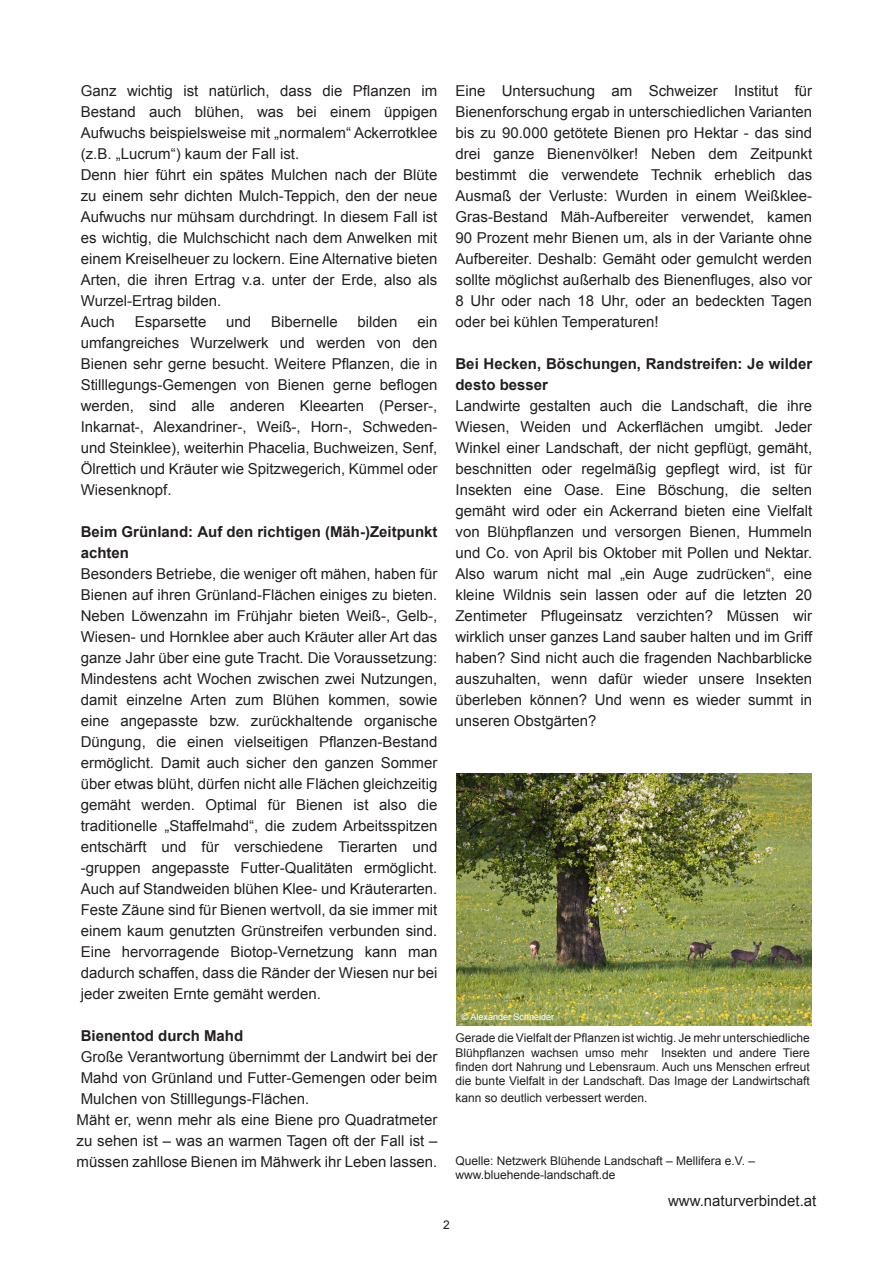
<style>
.page{position:relative;width:893px;height:1263px;background:#fff}
.page>*{position:absolute;margin:0;border:0;box-sizing:border-box;transform-origin:0 0}
.t1{font:15px/21px "Arial";color:#231f20;text-align:justify}
.t2{font:700 15px/21px "Arial";color:#231f20}
.t3{font:12px/14.4px "Arial";color:#231f20;text-align:justify}
.t4{font:9px "Arial";color:#fff}
</style>
<div class="page">
<img style="left:457px;top:773px;width:355px;height:252px">
<p class="t1" style="left:81px;top:80px;width:358px;text-align:left">Ganz wichtig ist natürlich, dass die Pflanzen im Bestand auch blühen, was bei einem üppigen Aufwuchs beispielsweise mit „normalem“ Ackerrotklee (z.B. „Lucrum“) kaum der Fall ist.<br>Denn hier führt ein spätes Mulchen nach der Blüte zu einem sehr dichten Mulch-Teppich, den der neue Aufwuchs nur mühsam durchdringt. In diesem Fall ist es wichtig, die Mulchschicht nach dem Anwelken mit einem Kreiselheuer zu lockern. Eine Alternative bieten Arten, die ihren Ertrag v.a. unter der Erde, also als Wurzel-Ertrag bilden.<br>Auch</p>
<p class="t1" style="left:81px;top:311px;width:358px;text-indent:337px">ein umfangreiches Wurzelwerk und werden von den Bienen sehr gerne besucht. Weitere Pflanzen, die in Stilllegungs-Gemengen von Bienen gerne beflogen werden, sind alle anderen Kleearten (Perser-, Inkarnat-, Alexandriner-, Weiß-, Horn-, Schweden&shy;und Steinklee), weiterhin Phacelia, Buchweizen, Senf, Ölrettich und Kräuter wie Spitzwegerich, Kümmel oder Wiesenknopf.</p>
<p class="t2" style="left:81px;top:521px;width:358px">Beim Grünland: Auf den richtigen (Mäh-)Zeitpunkt achten</p>
<p class="t1" style="left:81px;top:563px;width:358px">Besonders Betriebe, die weniger oft mähen, haben für Bienen auf ihren Grünland-Flächen einiges zu bieten.<br>Neben Löwenzahn im Frühjahr bieten Weiß-, Gelb-, Wiesen- und Hornklee aber auch Kräuter aller Art das ganze Jahr über eine gute Tracht. Die Voraussetzung:<br>Mindestens acht Wochen zwischen zwei Nutzungen, damit einzelne Arten zum Blühen kommen, sowie eine angepasste bzw. zurückhaltende organische Düngung, die einen vielseitigen Pflanzen-Bestand ermöglicht. Damit auch sicher den ganzen Sommer über etwas blüht, dürfen nicht alle Flächen gleichzeitig gemäht werden. Optimal für Bienen ist also die traditionelle „Staffelmahd“, die zudem Arbeitsspitzen entschärft und für verschiedene Tierarten und -gruppen angepasste Futter-Qualitäten ermöglicht.<br>Auch auf Standweiden blühen Klee- und Kräuterarten.<br>Feste Zäune sind für Bienen wertvoll, da sie immer mit einem kaum genutzten Grünstreifen verbunden sind.<br>Eine hervorragende Biotop-Vernetzung kann man dadurch schaffen, dass die Ränder der Wiesen nur bei jeder zweiten Ernte gemäht werden.</p>
<p class="t2" style="left:81px;top:1025px;width:164px">Bienentod durch Mahd</p>
<p class="t1" style="left:77px;top:1046px;width:362px;text-align:left">Große Verantwortung übernimmt der Landwirt bei der Mahd von Grünland und Futter-Gemengen oder beim Mulchen von Stilllegungs-Flächen.<br>Mäht er, wenn mehr als eine Biene pro Quadratmeter zu sehen ist – was an warmen Tagen oft der Fall ist – müssen zahllose Bienen im Mähwerk ihr Leben lassen.</p>
<p class="t1" style="left:135px;top:311px;width:73px">Esparsette</p>
<p class="t1" style="left:226px;top:311px;width:27px">und</p>
<p class="t1" style="left:271px;top:311px;width:68px">Bibernelle</p>
<p class="t1" style="left:358px;top:311px;width:42px">bilden</p>
<p class="t1" style="left:455px;top:81px;width:358px">Eine Untersuchung am Schweizer Institut für Bienenforschung ergab in unterschiedlichen Varianten bis zu 90.000 getötete Bienen pro Hektar - das sind drei ganze Bienenvölker! Neben dem Zeitpunkt bestimmt die verwendete Technik erheblich das Ausmaß der Verluste: Wurden in einem Weißklee-Gras-Bestand Mäh-Aufbereiter verwendet, kamen 90 Prozent mehr Bienen um, als in der Variante ohne Aufbereiter. Deshalb: Gemäht oder gemulcht werden sollte möglichst außerhalb des Bienenfluges, also vor 8 Uhr oder nach 18 Uhr, oder an bedeckten Tagen oder bei kühlen Temperaturen!</p>
<p class="t2" style="left:455px;top:354px;width:358px">Bei Hecken, Böschungen, Randstreifen: Je wilder desto besser</p>
<p class="t1" style="left:455px;top:396px;width:358px">Landwirte gestalten auch die Landschaft, die ihre Wiesen, Weiden und Ackerflächen umgibt. Jeder Winkel einer Landschaft, der nicht gepflügt, gemäht, beschnitten oder regelmäßig gepflegt wird, ist für Insekten eine Oase. Eine Böschung, die selten gemäht wird oder ein Ackerrand bieten eine Vielfalt von Blühpflanzen und versorgen Bienen, Hummeln und Co. von April bis Oktober mit Pollen und Nektar.<br>Also warum nicht mal „ein Auge zudrücken“, eine kleine Wildnis sein lassen oder auf die letzten 20<br>Zentimeter Pflugeinsatz verzichten? Müssen wir wirklich unser ganzes Land sauber halten und im Griff haben? Sind nicht auch die fragenden Nachbarblicke auszuhalten, wenn dafür wieder unsere Insekten überleben können? Und wenn es wieder summt in unseren Obstgärten?</p>
<p class="t4" style="left:462px;top:1011px;width:94px">© Alexander Schneider</p>
<p class="t3" style="left:455px;top:1031px;width:356px">Gerade die Vielfalt der Pflanzen ist wichtig. Je mehr unterschiedliche Blühpflanzen wachsen umso mehr Insekten und andere Tiere finden dort Nahrung und Lebensraum. Auch uns Menschen erfreut die bunte Vielfalt in der Landschaft. Das Image der Landwirtschaft</p>
<p class="t3" style="left:455px;top:1090px;width:194px">kann so deutlich verbessert werden.</p>
<p class="t3" style="left:455px;top:1153px;width:301px">Quelle: Netzwerk Blühende Landschaft – Mellifera e.V. – www.bluehende-landschaft.de</p>
<p class="t1" style="left:668px;top:1190px;width:150px">www.naturverbindet.at</p>
<p class="t3" style="left:443px;top:1217px;width:8px">2</p>
</div>
